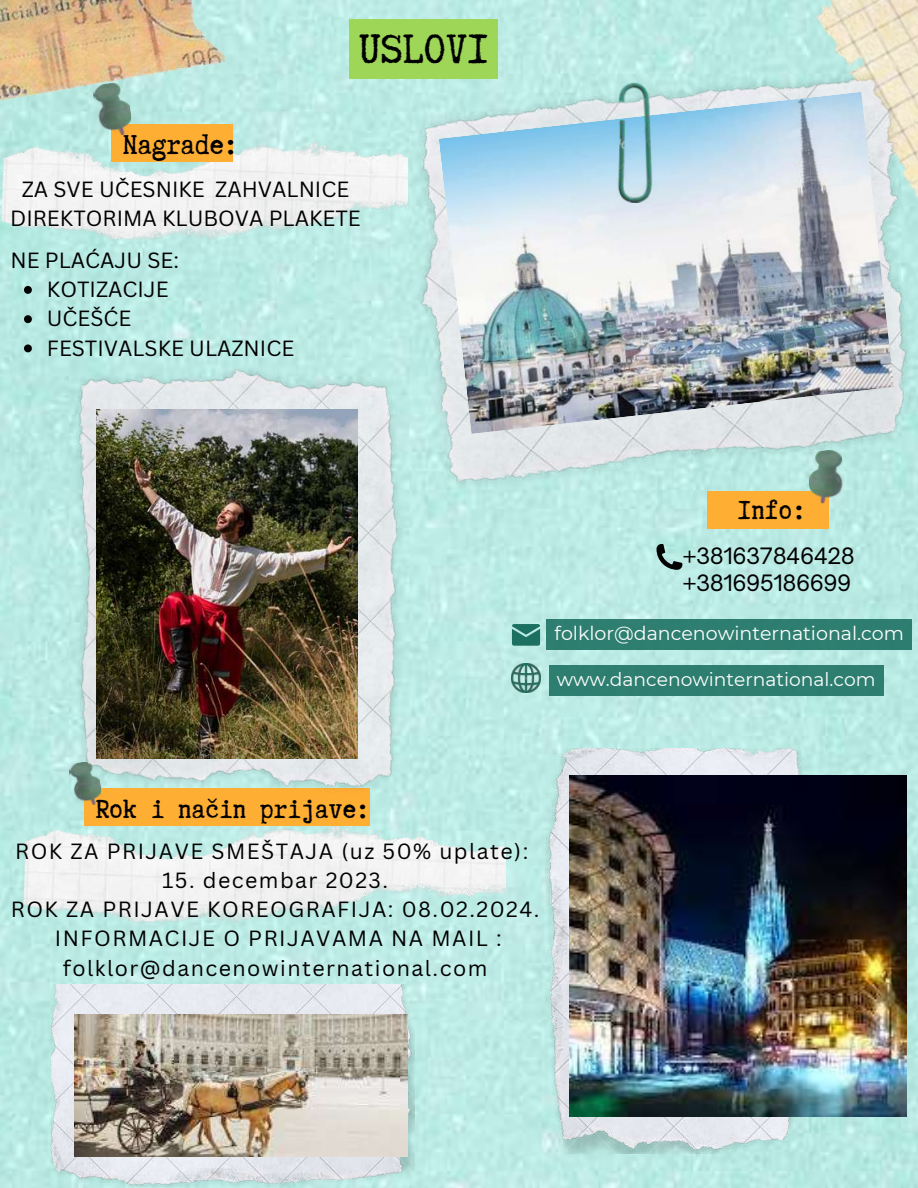
<style>
.page{position:relative;width:918px;height:1188px;background:#fff}
.page>*{position:absolute;margin:0;border:0;box-sizing:border-box;transform-origin:0 0}
.t1{font:48.9px "Truetypewriter Polygl OTT";color:#000}
.t2{font:32.25px "Truetypewriter Polygl OTT";color:#000}
.t3{font:30.75px "Truetypewriter Polygl OTT";color:#000}
.t4{font:21.6px/27px "Open Sauce One";letter-spacing:-.02em;color:#000}
.t5{font:21.45px/29.2px "Canva Sans";letter-spacing:.07em;color:#000;text-align:center}
.t6{font:21.45px/29.2px "Canva Sans";color:#000;text-align:center}
.t7{font:19.05px "Montserrat";color:#fff}
.t8{font:18.75px "Montserrat";color:#fff}
</style>
<div class="page">
<img style="left:0;top:0;width:918px;height:1188px">
<img style="left:1px;top:140px;width:386px;height:101px">
<img style="left:24px;top:823px;width:481px;height:101px">
<div style="left:112px;top:124px;width:121px;height:37px;background:#ffae34"></div>
<div style="left:350px;top:19px;width:148px;height:59px;background:#9ed657"></div>
<img style="left:0;top:0;width:227px;height:131px">
<img style="left:785px;top:0;width:133px;height:49px">
<img style="left:387px;top:49px;width:531px;height:458px">
<img style="left:546px;top:748px;width:264px;height:405px">
<div style="left:708px;top:492px;width:121px;height:37px;background:#ffae34"></div>
<img style="left:806px;top:449px;width:41px;height:56px">
<div style="left:84px;top:789px;width:286px;height:37px;background:#ffae34"></div>
<img style="left:68px;top:800px;width:28px;height:7px">
<img style="left:92px;top:81px;width:41px;height:57px">
<img style="left:52px;top:984px;width:362px;height:203px">
<img style="left:75px;top:1014px;width:333px;height:142px">
<img style="left:569px;top:776px;width:338px;height:341px">
<img style="left:439px;top:92px;width:455px;height:342px">
<img style="left:606px;top:81px;width:60px;height:123px">
<svg style="left:657px;top:544px;width:25px;height:26px"></svg>
<svg style="left:512px;top:624px;width:28px;height:21px"></svg>
<img style="left:512px;top:664px;width:28px;height:28px">
<img style="left:61px;top:355px;width:353px;height:445px">
<img style="left:96px;top:410px;width:261px;height:348px">
<div style="left:547px;top:619px;width:365px;height:31px;background:#2e7e70"></div>
<div style="left:549px;top:665px;width:334px;height:31px;background:#2e7e71"></div>
<svg style="left:24px;top:286px;width:8px;height:8px"></svg>
<svg style="left:24px;top:315px;width:8px;height:8px"></svg>
<svg style="left:24px;top:344px;width:8px;height:8px"></svg>
<h2 class="t2" style="left:123px;top:128px;width:116px">Nagrade:</h2>
<h1 class="t1" style="left:359px;top:24px;width:132px">USLOVI</h1>
<p class="t6" style="left:10px;top:174px;width:352px">ZA SVE UČESNIKE ZAHVALNICE<br>DIREKTORIMA KLUBOVA PLAKETE</p>
<p class="t6" style="left:10px;top:245px;width:170px">NE PLAĆAJU SE:</p>
<p class="t6" style="left:47px;top:274px;width:249px;text-align:left">KOTIZACIJE<br>UČEŠĆE<br>FESTIVALSKE ULAZNICE</p>
<h3 class="t3" style="left:738px;top:494px;width:70px">Info:</h3>
<p class="t4" style="left:683px;top:543px;width:174px">+381637846428 +381695186699</p>
<p class="t7" style="left:555px;top:622px;width:351px">folklor@dancenowinternational.com</p>
<p class="t8" style="left:557px;top:668px;width:320px">www.dancenowinternational.com</p>
<h3 class="t3" style="left:96px;top:793px;width:275px">Rok i način prijave:</h3>
<p class="t5" style="left:15px;top:836px;width:515px">ROK ZA PRIJAVE SMEŠTAJA (uz 50% uplate):</p>
<p class="t5" style="left:11px;top:865px;width:530px">15. decembar 2023.<br>ROK ZA PRIJAVE KOREOGRAFIJA: 08.02.2024.<br>INFORMACIJE O PRIJAVAMA NA MAIL : folklor@dancenowinternational.com</p>
</div>
